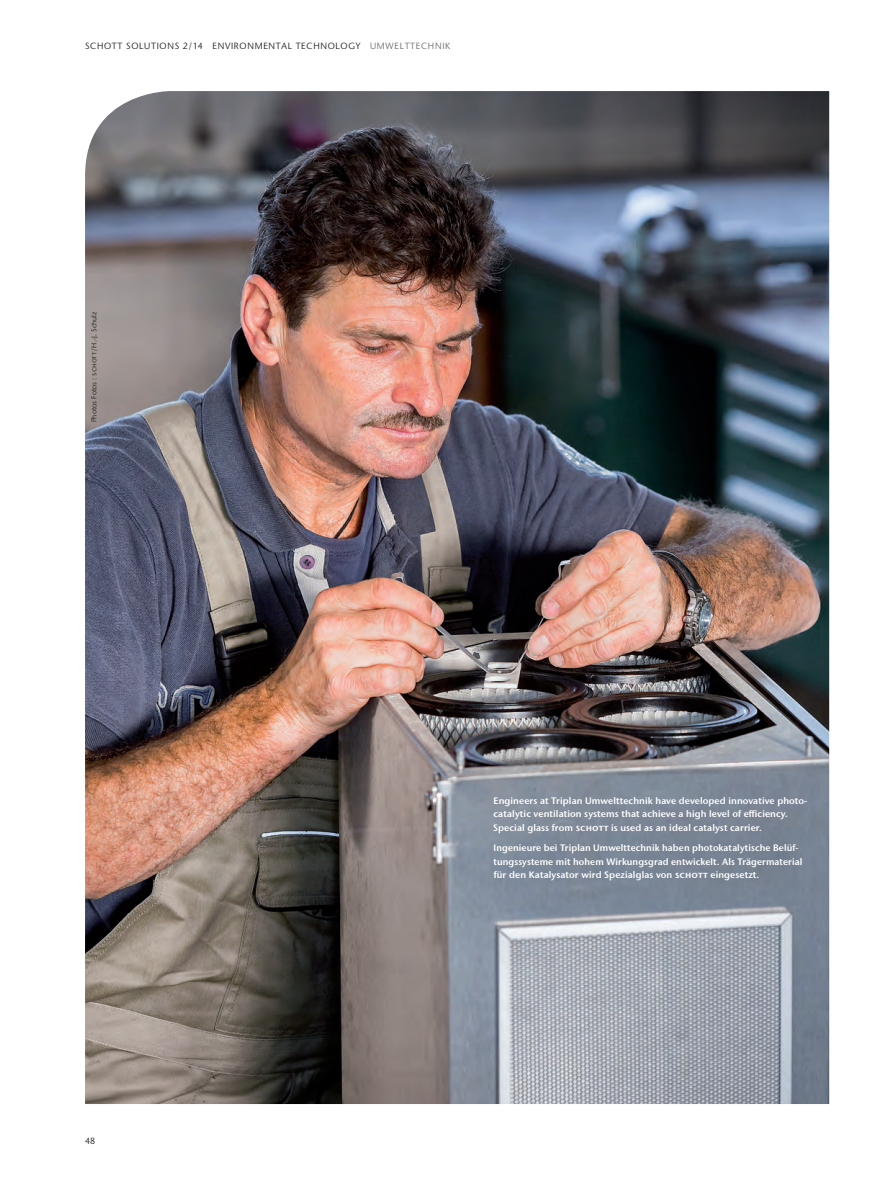
<style>
.page{position:relative;width:893px;height:1191px;background:#fff}
.page>*{position:absolute;margin:0;border:0;box-sizing:border-box;transform-origin:0 0}
.t1{font:600 9.3px/13.5px "Stone Sans IIITC Pro";letter-spacing:.01em;color:#fff}
.t2{font:9px "Stone Sans IIITC Pro";letter-spacing:.075em;color:#231f20}
.t3{font:7.2px "Stone Sans IIITC Pro";letter-spacing:.01em;color:#231f20}
.s1{color:#6c6d70}
</style>
<div class="page">
<img style="left:85px;top:91px;width:744px;height:1013px">
<p class="t2" style="left:85px;top:40px;width:367px">SCHOTT SOLUTIONS 2/14 ENVIRONMENTAL TECHNOLOGY <span class="s1">UMWELTTECHNIK</span></p>
<p class="t3" style="left:89px;top:422px;width:112px;rotate:-90deg">Photos Fotos : schott/ H.-J. Schulz</p>
<p class="t2" style="left:85px;top:1135px;width:12px">48</p>
<p class="t1" style="left:493px;top:793px;width:316px">Engineers at Triplan Umwelttechnik have developed innovative photo&shy;catalytic ventilation systems that achieve a high level of e-ciency.<br>Special glass from schott is used as an ideal catalyst carrier.</p>
<p class="t1" style="left:493px;top:841px;width:310px">Ingenieure bei Triplan Umwelttechnik haben photokatalytische Belüf&shy;tungssysteme mit hohem Wirkungsgrad entwickelt. Als Trägermaterial für den Katalysator wird Spezialglas von schott eingesetzt.</p>
</div>
